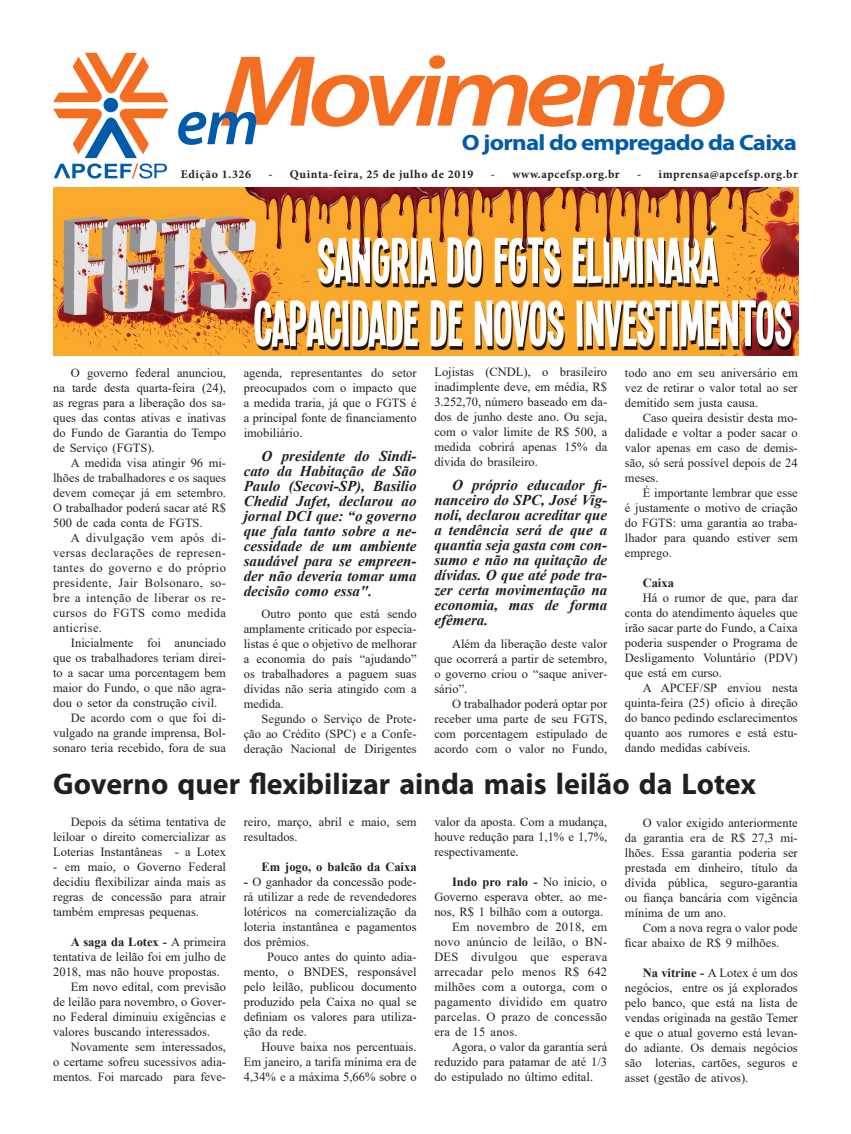
<style>
.page{position:relative;width:851px;height:1134px;background:#fff}
.page>*{position:absolute;margin:0;border:0;box-sizing:border-box;transform-origin:0 0}
.t1{font:italic 600 102px "Myriad Pro";letter-spacing:-.07em;color:#f36e21;scale:1.18 1}
.texto{font:700 30px "Myriad Pro";color:#231f20}
.t2{font:700 22.25px "Myriad Pro";letter-spacing:-.03em;color:#015aaa;scale:1.12 1}
.texto-2{font:italic 700 15px/15px "Times New Roman";color:#231f20;text-align:justify}
.texto-3{font:12.5px/15px "Times New Roman";color:#231f20;text-align:justify}
.texto-4{font:700 12.5px "Times New Roman";color:#231f20}
.t3{font:700 11.88px "Minion Pro";letter-spacing:.05em;color:#231f20}
.s1{font-weight:700}
</style>
<div class="page">
<svg style="left:178px;top:112px;width:78px;height:33px"></svg>
<svg style="left:53px;top:53px;width:115px;height:49px"></svg>
<div style="left:103px;top:98px;width:15px;height:14px;background:#015aaa;border-radius:50%"></div>
<svg style="left:53px;top:109px;width:115px;height:70px"></svg>
<img style="left:53px;top:187px;width:744px;height:168px">
<p class="t1" style="left:220px;top:26px;width:432px">Movimento</p>
<p class="t2" style="left:461px;top:128px;width:301px">O jornal do empregado da Caixa</p>
<p class="t3" style="left:181px;top:166px;width:72px">Edição 1.326</p>
<p class="t3" style="left:268px;top:166px;width:206px">- Quinta-feira, 25 de julho de 2019</p>
<p class="t3" style="left:491px;top:166px;width:130px">- www.apcefsp.org.br</p>
<p class="t3" style="left:637px;top:166px;width:162px">- imprensa@apcefsp.org.br</p>
<p class="texto-3" style="left:434px;top:364px;width:174px">Lojistas (CNDL), o brasileiro inadimplente deve, em média, R$ 3.252,70, número baseado em da&shy;dos de junho deste ano. Ou seja, com o valor limite de R$ 500, a medida cobrirá apenas 15% da dívida do brasileiro.</p>
<p class="texto-2" style="left:434px;top:477px;width:174px;text-indent:18px">O próprio educador fi&shy;nanceiro do SPC, José Vig&shy;noli, declarou acreditar que a tendência será de que a quantia seja gasta com con&shy;sumo e não na quitação de dívidas. O que até pode tra&shy;zer certa movimentação na economia, mas de forma efêmera.</p>
<p class="texto-3" style="left:434px;top:635px;width:174px;text-indent:18px">Além da liberação deste valor que ocorrerá a partir de setembro, o governo criou o “saque aniver&shy;sário”.</p>
<p class="texto-3" style="left:434px;top:695px;width:174px;text-indent:18px">O trabalhador poderá optar por receber uma parte de seu FGTS, com porcentagem estipulado de acordo com o valor no Fundo,</p>
<p class="texto" style="left:53px;top:764px;width:704px">Governo quer flexibilizar ainda mais leilão da Lotex</p>
<p class="texto-3" style="left:53px;top:814px;width:174px;text-indent:18px">Depois da sétima tentativa de leiloar o direito comercializar as Loterias Instantâneas - a Lotex</p>
<p class="texto-3" style="left:53px;top:859px;width:174px">- em maio, o Governo Federal decidiu flexibilizar ainda mais as regras de concessão para atrair também empresas pequenas.</p>
<p class="texto-3" style="left:53px;top:934px;width:174px;text-indent:18px"><span class="s1">A saga da Lotex -</span> A primeira tentativa de leilão foi em julho de 2018, mas não houve propostas.</p>
<p class="texto-3" style="left:53px;top:979px;width:174px;text-indent:18px">Em novo edital, com previsão de leilão para novembro, o Gover&shy;no Federal diminuiu exigências e valores buscando interessados.</p>
<p class="texto-3" style="left:53px;top:1039px;width:174px;text-indent:18px">Novamente sem interessados, o certame sofreu sucessivos adia&shy;mentos. Foi marcado para feve-</p>
<p class="texto-3" style="left:53px;top:365px;width:174px;text-indent:18px">O governo federal anunciou, na tarde desta quarta-feira (24), as regras para a liberação dos sa&shy;ques das contas ativas e inativas do Fundo de Garantia do Tempo de Serviço (FGTS).</p>
<p class="texto-3" style="left:53px;top:455px;width:174px;text-indent:18px">A medida visa atingir 96 mi&shy;lhões de trabalhadores e os saques devem começar já em setembro.<br>O trabalhador poderá sacar até R$ 500 de cada conta de FGTS.</p>
<p class="texto-3" style="left:53px;top:530px;width:174px;text-indent:18px">A divulgação vem após di&shy;versas declarações de represen&shy;tantes do governo e do próprio presidente, Jair Bolsonaro, so&shy;bre a intenção de liberar os re&shy;cursos do FGTS como medida anticrise.</p>
<p class="texto-3" style="left:53px;top:635px;width:174px;text-indent:18px">Inicialmente foi anunciado que os trabalhadores teriam direi&shy;to a sacar uma porcentagem bem maior do Fundo, o que não agra&shy;dou o setor da construção civil.</p>
<p class="texto-3" style="left:53px;top:710px;width:174px;text-indent:18px">De acordo com o que foi di&shy;vulgado na grande imprensa, Bol&shy;sonaro teria recebido, fora de sua</p>
<p class="texto-3" style="left:244px;top:365px;width:174px">agenda, representantes do setor preocupados com o impacto que a medida traria, já que o FGTS é a principal fonte de financiamento imobiliário.</p>
<p class="texto-2" style="left:244px;top:448px;width:174px;text-indent:18px">O presidente do Sindi&shy;cato da Habitação de São Paulo (Secovi-SP), Basilio Chedid Jafet, declarou ao jornal DCI que: “o governo que fala tanto sobre a ne&shy;cessidade de um ambiente saudável para se empreen&shy;der não deveria tomar uma decisão como essa".</p>
<p class="texto-3" style="left:244px;top:606px;width:174px;text-indent:18px">Outro ponto que está sendo amplamente criticado por especia&shy;listas é que o objetivo de melhorar a economia do país “ajudando” os trabalhadores a paguem suas dívidas não seria atingido com a medida.</p>
<p class="texto-3" style="left:244px;top:711px;width:174px;text-indent:18px">Segundo o Serviço de Prote&shy;ção ao Crédito (SPC) e a Confe&shy;deração Nacional de Dirigentes</p>
<p class="texto-3" style="left:625px;top:365px;width:174px">todo ano em seu aniversário em vez de retirar o valor total ao ser demitido sem justa causa.</p>
<p class="texto-3" style="left:625px;top:410px;width:174px;text-indent:18px">Caso queira desistir desta mo&shy;dalidade e voltar a poder sacar o valor apenas em caso de demis&shy;são, só será possível depois de 24 meses.</p>
<p class="texto-3" style="left:625px;top:485px;width:174px;text-indent:18px">É importante lembrar que esse é justamente o motivo de criação do FGTS: uma garantia ao traba&shy;lhador para quando estiver sem emprego.</p>
<p class="texto-4" style="left:642px;top:574px;width:33px">Caixa</p>
<p class="texto-3" style="left:625px;top:590px;width:174px;text-indent:18px">Há o rumor de que, para dar conta do atendimento àqueles que irão sacar parte do Fundo, a Caixa poderia suspender o Programa de Desligamento Voluntário (PDV) que está em curso.</p>
<p class="texto-3" style="left:625px;top:680px;width:174px;text-indent:18px">A APCEF/SP enviou nesta quinta-feira (25) ofício à direção do banco pedindo esclarecimentos quanto aos rumores e está estu&shy;dando medidas cabíveis.</p>
<p class="texto-3" style="left:244px;top:814px;width:174px">reiro, março, abril e maio, sem resultados.</p>
<p class="texto-4" style="left:261px;top:858px;width:157px">Em jogo, o balcão da Caixa</p>
<p class="texto-3" style="left:244px;top:874px;width:174px"><span class="s1">-</span> O ganhador da concessão pode&shy;rá utilizar a rede de revendedores lotéricos na comercialização da loteria instantânea e pagamentos dos prêmios.</p>
<p class="texto-3" style="left:244px;top:949px;width:174px;text-indent:23px">Pouco antes do quinto adia&shy;mento, o BNDES, responsável pelo leilão, publicou documento produzido pela Caixa no qual se definiam os valores para utiliza&shy;ção da rede.</p>
<p class="texto-3" style="left:244px;top:1039px;width:174px;text-indent:18px">Houve baixa nos percentuais.<br>Em janeiro, a tarifa mínima era de 4,34% e a máxima 5,66% sobre o</p>
<p class="texto-3" style="left:434px;top:814px;width:174px">valor da aposta. Com a mudança, houve redução para 1,1% e 1,7%, respectivamente.</p>
<p class="texto-3" style="left:434px;top:874px;width:174px;text-indent:18px"><span class="s1">Indo pro ralo -</span> No início, o Governo esperava obter, ao me&shy;nos, R$ 1 bilhão com a outorga.</p>
<p class="texto-3" style="left:434px;top:919px;width:174px;text-indent:18px">Em novembro de 2018, em novo anúncio de leilão, o BN-DES divulgou que esperava arrecadar pelo menos R$ 642 milhões com a outorga, com o pagamento dividido em quatro parcelas. O prazo de concessão era de 15 anos.</p>
<p class="texto-3" style="left:434px;top:1039px;width:174px;text-indent:18px">Agora, o valor da garantia será reduzido para patamar de até 1/3 do estipulado no último edital.</p>
<p class="texto-3" style="left:625px;top:814px;width:174px;text-indent:18px">O valor exigido anteriormente da garantia era de R$ 27,3 mi&shy;lhões. Essa garantia poderia ser prestada em dinheiro, título da dívida pública, seguro-garantia ou fiança bancária com vigência mínima de um ano.</p>
<p class="texto-3" style="left:625px;top:919px;width:174px;text-indent:18px">Com a nova regra o valor pode ficar abaixo de R$ 9 milhões.</p>
<p class="texto-3" style="left:625px;top:964px;width:174px;text-indent:18px"><span class="s1">Na vitrine -</span> A Lotex é um dos negócios, entre os já explorados pelo banco, que está na lista de vendas originada na gestão Temer e que o atual governo está levan&shy;do adiante. Os demais negócios são loterias, cartões, seguros e asset (gestão de ativos).</p>
</div>
